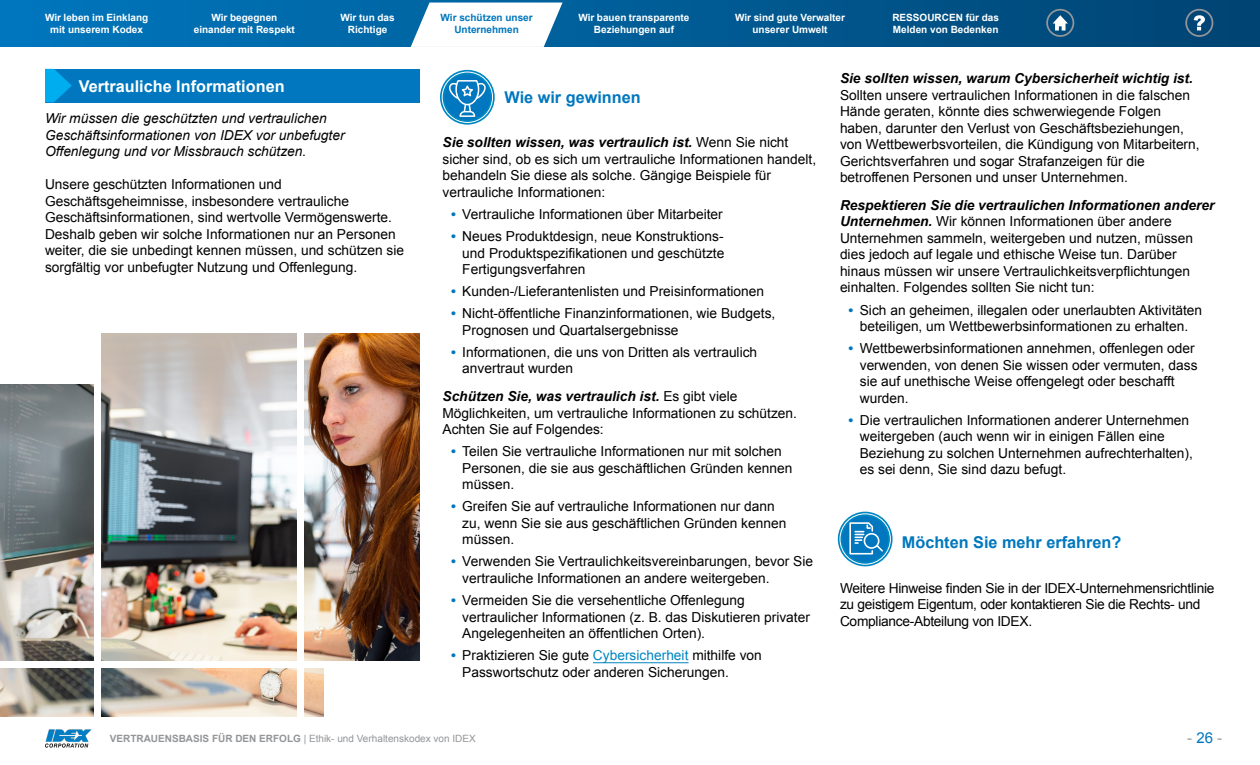
<style>
.page{position:relative;width:1260px;height:765px;background:#fff}
.page>*{position:absolute;margin:0;border:0;box-sizing:border-box;transform-origin:0 0}
.t1{font:700 16.25px "Arial";color:#0077be}
.t2{font:700 16.25px "Arial";color:#fff}
.t3{font:15px "Arial";color:#939598}
.t4{font:13.75px/16.5px "Arial";color:#000}
.t5{font:13.75px/16.5px "Arial";letter-spacing:-.02em;color:#000}
.t6{font:italic 13.75px/16.5px "Arial";color:#000}
.t7{font:italic 700 13.75px "Arial";color:#000}
.t8{font:700 10px/12px "Arial";color:#fff;text-align:center}
.t9{font:10px "Arial";color:#939598}
.t10{font:700 10px/12px "Arial";color:#0077be;text-align:center}
.s1{font-weight:700;font-style:italic}
.s2{font-weight:700;color:#0077be}
.s3{color:#0086c1}
.s4{font-weight:700}
.s5{color:#0077be}
</style>
<div class="page">
<svg style="left:0;top:0;width:1260px;height:46px;background:#005d97"></svg>
<img style="left:45px;top:729px;width:47px;height:19px">
<svg style="left:411px;top:3px;width:152px;height:44px"></svg>
<svg style="left:1046px;top:9px;width:28px;height:28px"></svg>
<svg style="left:1185px;top:9px;width:28px;height:28px"></svg>
<img style="left:0;top:334px;width:420px;height:383px">
<div style="left:94px;top:327px;width:6px;height:396px;background:#fff"></div>
<div style="left:298px;top:330px;width:6px;height:393px;background:#fff"></div>
<div style="left:0;top:662px;width:429px;height:6px;background:#fff"></div>
<div style="left:0;top:303px;width:97px;height:81px;background:#fff"></div>
<div style="left:324px;top:665px;width:103px;height:60px;background:#fff"></div>
<div style="left:45px;top:69px;width:375px;height:33px;background:#0077be"></div>
<hr style="left:593px;top:662px;width:96px;height:1px;background:#0086c1">
<svg style="left:442px;top:72px;width:50px;height:50px"></svg>
<div style="left:440px;top:70px;width:55px;height:55px;border:4px solid #0086c1;border-radius:50%"></div>
<svg style="left:448px;top:80px;width:39px;height:37px"></svg>
<div style="left:442px;top:72px;width:51px;height:51px;border:1px solid #fff;border-radius:50%"></div>
<svg style="left:840px;top:514px;width:50px;height:50px"></svg>
<div style="left:838px;top:512px;width:55px;height:54px;border:4px solid #0086c1;border-radius:50%"></div>
<div style="left:840px;top:514px;width:51px;height:51px;border:1px solid #fff;border-radius:50%"></div>
<svg style="left:849px;top:521px;width:36px;height:34px"></svg>
<svg style="left:45px;top:69px;width:27px;height:33px"></svg>
<p class="t8" style="left:45px;top:12px;width:105px">Wir leben im Einklang mit unserem Kodex</p>
<p class="t8" style="left:194px;top:12px;width:103px">Wir begegnen einander mit Respekt</p>
<p class="t10" style="left:441px;top:12px;width:94px">Wir schützen unser<br>Unternehmen</p>
<p class="t8" style="left:578px;top:12px;width:112px">Wir bauen transparente<br>Beziehungen auf</p>
<p class="t8" style="left:341px;top:12px;width:56px">Wir tun das<br>Richtige</p>
<p class="t8" style="left:892px;top:12px;width:108px;text-align:left">RESSOURCEN für das<br>Melden von Bedenken</p>
<p class="t8" style="left:735px;top:12px;width:112px">Wir sind gute Verwalter unserer Umwelt</p>
<p class="t2" style="left:79px;top:76px;width:207px">Vertrauliche Informationen</p>
<p class="t6" style="left:45px;top:110px;width:301px">Wir müssen die geschützten und vertraulichen<br>Geschäftsinformationen von IDEX vor unbefugter<br>Offenlegung und vor Missbrauch schützen.</p>
<p class="t4" style="left:45px;top:176px;width:361px">Unsere geschützten Informationen und Geschäftsgeheimnisse, insbesondere vertrauliche Geschäftsinformationen, sind wertvolle Vermögenswerte.<br>Deshalb geben wir solche Informationen nur an Personen weiter, die sie unbedingt kennen müssen, und schützen sie sorgfältig vor unbefugter Nutzung und Offenlegung.</p>
<p class="t1" style="left:504px;top:86px;width:138px">Wie wir gewinnen</p>
<p class="t4" style="left:442px;top:134px;width:375px"><span class="s1">Sie sollten wissen, was vertraulich ist.</span> Wenn Sie nicht sicher sind, ob es sich um vertrauliche Informationen handelt, behandeln Sie diese als solche. Gängige Beispiele für vertrauliche Informationen:</p>
<p class="t4" style="left:451px;top:206px;width:273px"><span class="s2">•</span> Vertrauliche Informationen über Mitarbeiter</p>
<p class="t4" style="left:462px;top:228px;width:264px;text-align:justify;text-indent:-11px"><span class="s2">•</span> Neues Produktdesign, neue Konstruktions&shy;und Produktspezifikationen und geschützte Fertigungsverfahren</p>
<p class="t4" style="left:451px;top:283px;width:315px"><span class="s2">•</span> Kunden-/Lieferantenlisten und Preisinformationen</p>
<p class="t4" style="left:462px;top:305px;width:315px;text-indent:-11px"><span class="s2">•</span> Nicht-öffentliche Finanzinformationen, wie Budgets,<br>Prognosen und Quartalsergebnisse</p>
<p class="t4" style="left:462px;top:344px;width:296px;text-indent:-11px"><span class="s2">•</span> Informationen, die uns von Dritten als vertraulich anvertraut wurden</p>
<p class="t4" style="left:442px;top:388px;width:356px"><span class="s1">Schützen Sie, was vertraulich ist.</span> Es gibt viele<br>Möglichkeiten, um vertrauliche Informationen zu schützen.<br>Achten Sie auf Folgendes:</p>
<p class="t4" style="left:462px;top:443px;width:332px;text-indent:-11px"><span class="s2">•</span> Teilen Sie vertrauliche Informationen nur mit solchen<br>Personen, die sie aus geschäftlichen Gründen kennen müssen.</p>
<p class="t4" style="left:462px;top:498px;width:326px;text-indent:-11px"><span class="s2">•</span> Greifen Sie auf vertrauliche Informationen nur dann zu, wenn Sie sie aus geschäftlichen Gründen kennen müssen.</p>
<p class="t4" style="left:462px;top:554px;width:352px;text-indent:-11px"><span class="s2">•</span> Verwenden Sie Vertraulichkeitsvereinbarungen, bevor Sie vertrauliche Informationen an andere weitergeben.</p>
<p class="t4" style="left:462px;top:592px;width:349px;text-indent:-11px"><span class="s2">•</span> Vermeiden Sie die versehentliche Offenlegung vertraulicher Informationen (z. B. das Diskutieren privater<br>Angelegenheiten an öffentlichen Orten).</p>
<p class="t4" style="left:462px;top:647px;width:301px;text-indent:-11px"><span class="s2">•</span> Praktizieren Sie gute <span class="s3">Cybersicherheit</span> mithilfe von<br>Passwortschutz oder anderen Sicherungen.</p>
<p class="t9" style="left:110px;top:732px;width:368px"><span class="s4">VERTRAUENSBASIS FÜR DEN ERFOLG</span> | Ethik- und Verhaltenskodex von IDEX</p>
<p class="t7" style="left:840px;top:69px;width:355px">Sie sollten wissen, warum Cybersicherheit wichtig ist.</p>
<p class="t4" style="left:840px;top:87px;width:361px">Sollten unsere vertraulichen Informationen in die falschen Hände geraten, könnte dies schwerwiegende Folgen haben, darunter den Verlust von Geschäftsbeziehungen, von Wettbewerbsvorteilen, die Kündigung von Mitarbeitern, Gerichtsverfahren und sogar Strafanzeigen für die betroffenen Personen und unser Unternehmen.</p>
<p class="t4" style="left:840px;top:197px;width:376px"><span class="s1">Respektieren Sie die vertraulichen Informationen anderer Unternehmen.</span> Wir können Informationen über andere Unternehmen sammeln, weitergeben und nutzen, müssen dies jedoch auf legale und ethische Weise tun. Darüber hinaus müssen wir unsere Vertraulichkeitsverpflichtungen einhalten. Folgendes sollten Sie nicht tun:</p>
<p class="t4" style="left:849px;top:302px;width:355px;text-align:center"><span class="s2">•</span> Sich an geheimen, illegalen oder unerlaubten Aktivitäten beteiligen, um Wettbewerbsinformationen zu erhalten.</p>
<p class="t4" style="left:860px;top:340px;width:339px;text-indent:-11px"><span class="s2">•</span> Wettbewerbsinformationen annehmen, offenlegen oder verwenden, von denen Sie wissen oder vermuten, dass sie auf unethische Weise offengelegt oder beschafft wurden.</p>
<p class="t4" style="left:860px;top:412px;width:335px;text-indent:-11px"><span class="s2">•</span> Die vertraulichen Informationen anderer Unternehmen weitergeben (auch wenn wir in einigen Fällen eine Beziehung zu solchen Unternehmen aufrechterhalten), es sei denn, Sie sind dazu befugt.</p>
<p class="t1" style="left:902px;top:532px;width:221px">Möchten Sie mehr erfahren?</p>
<p class="t5" style="left:840px;top:580px;width:376px">Weitere Hinweise finden Sie in der IDEX-Unternehmensrichtlinie zu geistigem Eigentum, oder kontaktieren Sie die Rechts- und<br>Compliance-Abteilung von IDEX.</p>
<p class="t3" style="left:1187px;top:728px;width:37px">- <span class="s5">26</span> -</p>
</div>
